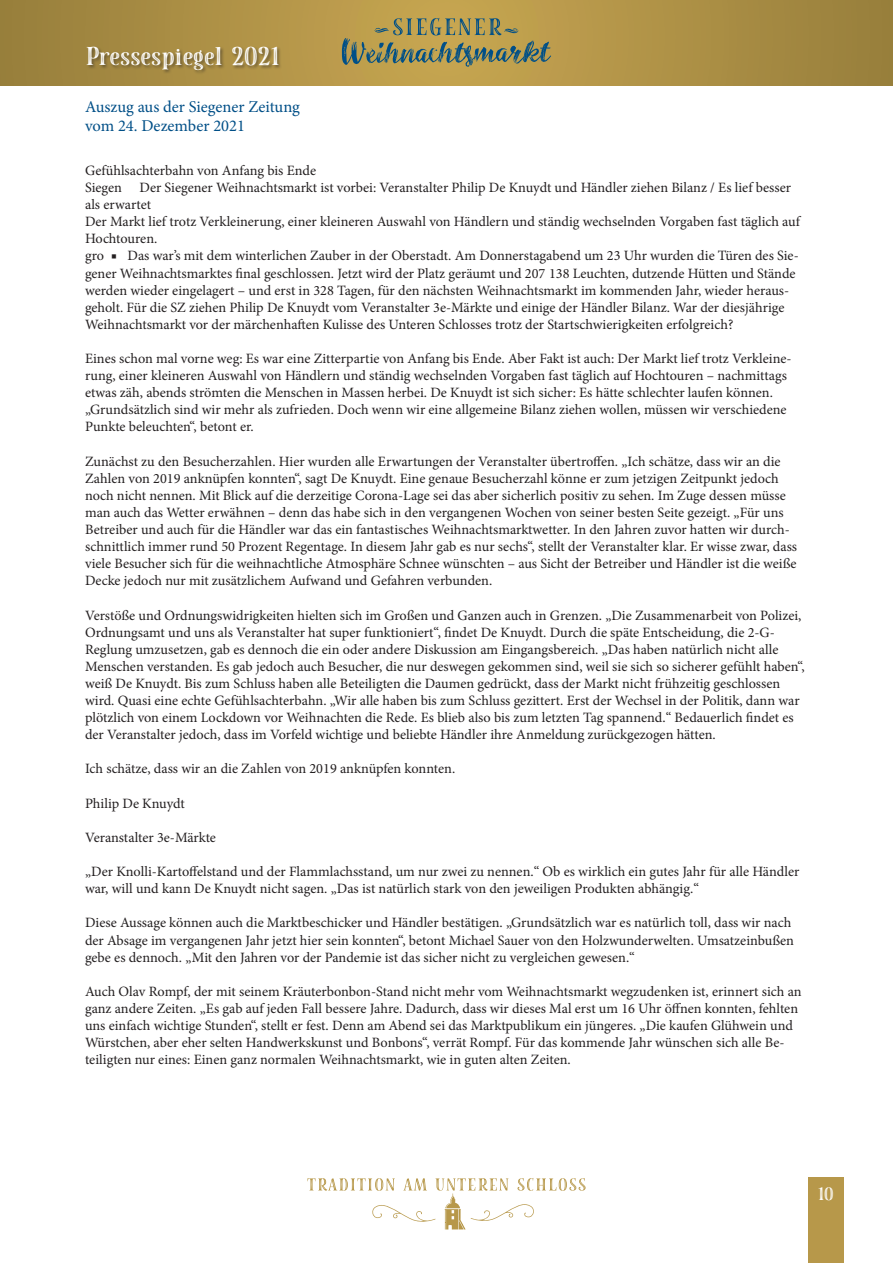
<style>
.page{position:relative;width:893px;height:1263px;background:#fff}
.page>*{position:absolute;margin:0;border:0;box-sizing:border-box;transform-origin:0 0}
.t1{font:25.8px "LP Serif Inline";color:#fff}
.t2{font:18px "LP Serif Inline";color:#fff}
.t3{font:16.5px/19.8px "Minion Pro";color:#004f87}
.t4{font:14.25px/17.1px "Minion Pro";color:#231f20}
</style>
<div class="page">
<svg style="left:0;top:0;width:893px;height:85px;background:#ac8f45"></svg>
<div style="left:808px;top:1178px;width:36px;height:85px;background:#b7984a"></div>
<div style="left:86px;top:46px;width:197px;height:29px;background:#231f20;opacity:.5"></div>
<svg style="left:307px;top:1178px;width:279px;height:51px"></svg>
<svg style="left:342px;top:18px;width:209px;height:49px;background:#999059"></svg>
<h1 class="t1" style="left:85px;top:38px;width:196px">Pressespiegel 2021</h1>
<p class="t3" style="left:85px;top:96px;width:216px">Auszug aus der Siegener Zeitung vom 24. Dezember 2021</p>
<p class="t4" style="left:85px;top:162px;width:716px">Gefühlsachterbahn von Anfang bis Ende<br>Siegen Der Siegener Weihnachtsmarkt ist vorbei: Veranstalter Philip De Knuydt und Händler ziehen Bilanz / Es lief besser als erwartet<br>Der Markt lief trotz Verkleinerung, einer kleineren Auswahl von Händlern und ständig wechselnden Vorgaben fast täglich auf Hochtouren.<br>gro ■ Das war’s mit dem winterlichen Zauber in der Oberstadt. Am Donnerstagabend um 23 Uhr wurden die Türen des Sie&shy;gener Weihnachtsmarktes final geschlossen. Jetzt wird der Platz geräumt und 207 138 Leuchten, dutzende Hütten und Stände werden wieder eingelagert – und erst in 328 Tagen, für den nächsten Weihnachtsmarkt im kommenden Jahr, wieder heraus&shy;geholt. Für die SZ ziehen Philip De Knuydt vom Veranstalter 3e-Märkte und einige der Händler Bilanz. War der diesjährige Weihnachtsmarkt vor der märchenhaften Kulisse des Unteren Schlosses trotz der Startschwierigkeiten erfolgreich?</p>
<p class="t4" style="left:85px;top:350px;width:708px">Eines schon mal vorne weg: Es war eine Zitterpartie von Anfang bis Ende. Aber Fakt ist auch: Der Markt lief trotz Verkleine&shy;rung, einer kleineren Auswahl von Händlern und ständig wechselnden Vorgaben fast täglich auf Hochtouren – nachmittags etwas zäh, abends strömten die Menschen in Massen herbei. De Knuydt ist sich sicher: Es hätte schlechter laufen können. „Grundsätzlich sind wir mehr als zufrieden. Doch wenn wir eine allgemeine Bilanz ziehen wollen, müssen wir verschiedene Punkte beleuchten“, betont er.</p>
<p class="t4" style="left:85px;top:453px;width:713px">Zunächst zu den Besucherzahlen. Hier wurden alle Erwartungen der Veranstalter übertroffen. „Ich schätze, dass wir an die Zahlen von 2019 anknüpfen konnten“, sagt De Knuydt. Eine genaue Besucherzahl könne er zum jetzigen Zeitpunkt jedoch noch nicht nennen. Mit Blick auf die derzeitige Corona-Lage sei das aber sicherlich positiv zu sehen. Im Zuge dessen müsse man auch das Wetter erwähnen – denn das habe sich in den vergangenen Wochen von seiner besten Seite gezeigt. „Für uns Betreiber und auch für die Händler war das ein fantastisches Weihnachtsmarktwetter. In den Jahren zuvor hatten wir durch&shy;schnittlich immer rund 50 Prozent Regentage. In diesem Jahr gab es nur sechs“, stellt der Veranstalter klar. Er wisse zwar, dass viele Besucher sich für die weihnachtliche Atmosphäre Schnee wünschten – aus Sicht der Betreiber und Händler ist die weiße Decke jedoch nur mit zusätzlichem Aufwand und Gefahren verbunden.</p>
<p class="t4" style="left:85px;top:606px;width:721px">Verstöße und Ordnungswidrigkeiten hielten sich im Großen und Ganzen auch in Grenzen. „Die Zusammenarbeit von Polizei, Ordnungsamt und uns als Veranstalter hat super funktioniert“, findet De Knuydt. Durch die späte Entscheidung, die 2-G-Reglung umzusetzen, gab es dennoch die ein oder andere Diskussion am Eingangsbereich. „Das haben natürlich nicht alle Menschen verstanden. Es gab jedoch auch Besucher, die nur deswegen gekommen sind, weil sie sich so sicherer gefühlt haben“, weiß De Knuydt. Bis zum Schluss haben alle Beteiligten die Daumen gedrückt, dass der Markt nicht frühzeitig geschlossen wird. Quasi eine echte Gefühlsachterbahn. „Wir alle haben bis zum Schluss gezittert. Erst der Wechsel in der Politik, dann war plötzlich von einem Lockdown vor Weihnachten die Rede. Es blieb also bis zum letzten Tag spannend.“ Bedauerlich findet es der Veranstalter jedoch, dass im Vorfeld wichtige und beliebte Händler ihre Anmeldung zurückgezogen hätten.</p>
<p class="t4" style="left:85px;top:760px;width:372px">Ich schätze, dass wir an die Zahlen von 2019 anknüpfen konnten.</p>
<p class="t4" style="left:85px;top:795px;width:101px">Philip De Knuydt</p>
<p class="t4" style="left:85px;top:829px;width:132px">Veranstalter 3e-Märkte</p>
<p class="t4" style="left:85px;top:863px;width:716px">„Der Knolli-Kartoffelstand und der Flammlachsstand, um nur zwei zu nennen.“ Ob es wirklich ein gutes Jahr für alle Händler war, will und kann De Knuydt nicht sagen. „Das ist natürlich stark von den jeweiligen Produkten abhängig.“</p>
<p class="t4" style="left:85px;top:914px;width:711px">Diese Aussage können auch die Marktbeschicker und Händler bestätigen. „Grundsätzlich war es natürlich toll, dass wir nach der Absage im vergangenen Jahr jetzt hier sein konnten“, betont Michael Sauer von den Holzwunderwelten. Umsatzeinbußen gebe es dennoch. „Mit den Jahren vor der Pandemie ist das sicher nicht zu vergleichen gewesen.“</p>
<p class="t4" style="left:85px;top:983px;width:718px">Auch Olav Rompf, der mit seinem Kräuterbonbon-Stand nicht mehr vom Weihnachtsmarkt wegzudenken ist, erinnert sich an ganz andere Zeiten. „Es gab auf jeden Fall bessere Jahre. Dadurch, dass wir dieses Mal erst um 16 Uhr öffnen konnten, fehlten uns einfach wichtige Stunden“, stellt er fest. Denn am Abend sei das Marktpublikum ein jüngeres. „Die kaufen Glühwein und Würstchen, aber eher selten Handwerkskunst und Bonbons“, verrät Rompf. Für das kommende Jahr wünschen sich alle Be&shy;teiligten nur eines: Einen ganz normalen Weihnachtsmarkt, wie in guten alten Zeiten.</p>
<p class="t2" style="left:818px;top:1182px;width:17px">10</p>
</div>
